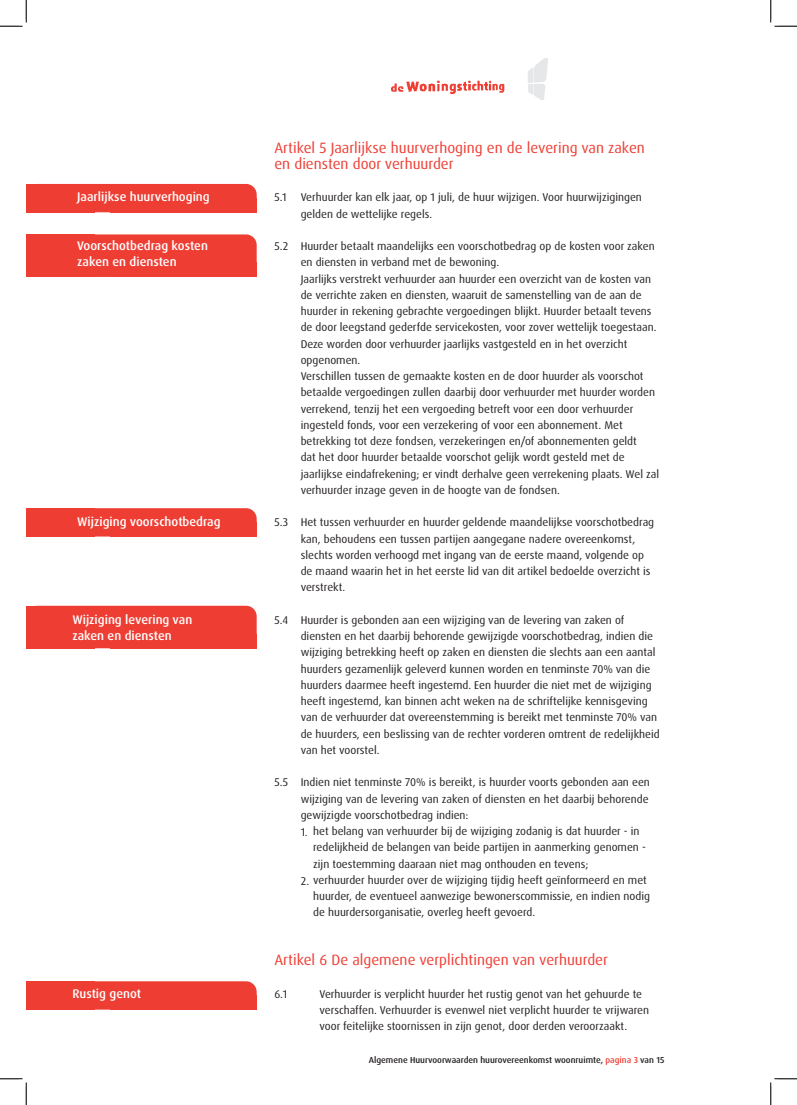
<style>
.page{position:relative;width:797px;height:1105px;background:#fff}
.page>*{position:absolute;margin:0;border:0;box-sizing:border-box;transform-origin:0 0}
.kopje{font:15px/16.2px "Dax Pro";color:#ee3e34}
.zijkopjes{font:500 12.5px/16.2px "Dax Pro";color:#fff}
.brood_opsom{font:11.25px/16.2px "Dax Pro";color:#231f20}
.brood{font:11.25px/16.2px "Dax Pro";color:#231f20}
.t1{font:500 8.75px "Dax Pro";color:#231f20}
.s1{color:#ee3e34}
</style>
<div class="page">
<img style="left:391px;top:58px;width:156px;height:42px">
<div style="left:26px;top:606px;width:231px;height:42px;background:#ee3e34;border-radius:11px"></div>
<div style="left:110px;top:634px;width:147px;height:14px;background:#ee3e34"></div>
<div style="left:26px;top:606px;width:69px;height:42px;background:#ee3e34"></div>
<div style="left:26px;top:981px;width:231px;height:29px;background:#ee3e34;border-radius:11px"></div>
<div style="left:110px;top:995px;width:147px;height:15px;background:#ee3e34"></div>
<div style="left:26px;top:981px;width:69px;height:29px;background:#ee3e34"></div>
<div style="left:26px;top:508px;width:231px;height:28px;background:#ee3e34;border-radius:11px"></div>
<div style="left:110px;top:522px;width:147px;height:14px;background:#ee3e34"></div>
<div style="left:26px;top:508px;width:69px;height:28px;background:#ee3e34"></div>
<div style="left:26px;top:234px;width:231px;height:43px;background:#ee3e34;border-radius:11px"></div>
<div style="left:110px;top:263px;width:147px;height:14px;background:#ee3e34"></div>
<div style="left:26px;top:234px;width:69px;height:43px;background:#ee3e34"></div>
<div style="left:26px;top:184px;width:231px;height:28px;background:#ee3e34;border-radius:11px"></div>
<div style="left:110px;top:198px;width:147px;height:14px;background:#ee3e34"></div>
<div style="left:26px;top:184px;width:69px;height:28px;background:#ee3e34"></div>
<svg style="left:0;top:0;width:27px;height:27px"></svg>
<svg style="left:0;top:1078px;width:27px;height:27px"></svg>
<svg style="left:770px;top:0;width:27px;height:27px"></svg>
<svg style="left:770px;top:1078px;width:27px;height:27px"></svg>
<p class="zijkopjes" style="left:77px;top:189px;width:134px">Jaarlijkse huurverhoging</p>
<p class="zijkopjes" style="left:77px;top:238px;width:132px">Voorschotbedrag kosten zaken en diensten</p>
<p class="zijkopjes" style="left:77px;top:514px;width:145px">Wijziging voorschotbedrag</p>
<p class="zijkopjes" style="left:72px;top:611px;width:121px">Wijziging levering van zaken en diensten</p>
<p class="zijkopjes" style="left:72px;top:985px;width:70px">Rustig genot</p>
<p class="kopje" style="left:274px;top:139px;width:372px">Artikel 5 Jaarlijkse huurverhoging en de levering van zaken en diensten door verhuurder</p>
<p class="brood" style="left:274px;top:189px;width:14px">5.1</p>
<p class="brood" style="left:301px;top:189px;width:343px">Verhuurder kan elk jaar, op 1 juli, de huur wijzigen. Voor huurwijzigingen gelden de wettelijke regels.</p>
<p class="brood_opsom" style="left:301px;top:238px;width:355px;text-indent:-26px">5.2 Huurder betaalt maandelijks een voorschotbedrag op de kosten voor zaken en diensten in verband met de bewoning.</p>
<p class="brood_opsom" style="left:301px;top:271px;width:357px">Jaarlijks verstrekt verhuurder aan huurder een overzicht van de kosten van de verrichte zaken en diensten, waaruit de samenstelling van de aan de huurder in rekening gebrachte vergoedingen blijkt. Huurder betaalt tevens de door leegstand gederfde servicekosten, voor zover wettelijk toegestaan.<br>Deze worden door verhuurder jaarlijks vastgesteld en in het overzicht opgenomen.</p>
<p class="brood_opsom" style="left:301px;top:368px;width:360px">Verschillen tussen de gemaakte kosten en de door huurder als voorschot betaalde vergoedingen zullen daarbij door verhuurder met huurder worden verrekend, tenzij het een vergoeding betreft voor een door verhuurder ingesteld fonds, voor een verzekering of voor een abonnement. Met betrekking tot deze fondsen, verzekeringen en/of abonnementen geldt<br>dat het door huurder betaalde voorschot gelijk wordt gesteld met de jaarlijkse eindafrekening; er vindt derhalve geen verrekening plaats. Wel zal verhuurder inzage geven in de hoogte van de fondsen.</p>
<p class="brood_opsom" style="left:301px;top:514px;width:355px;text-indent:-26px">5.3 Het tussen verhuurder en huurder geldende maandelijkse voorschotbedrag kan, behoudens een tussen partijen aangegane nadere overeenkomst, slechts worden verhoogd met ingang van de eerste maand, volgende op de maand waarin het in het eerste lid van dit artikel bedoelde overzicht is verstrekt.</p>
<p class="brood_opsom" style="left:301px;top:612px;width:360px;text-indent:-26px">5.4 Huurder is gebonden aan een wijziging van de levering van zaken of diensten en het daarbij behorende gewijzigde voorschotbedrag, indien die wijziging betrekking heeft op zaken en diensten die slechts aan een aantal huurders gezamenlijk geleverd kunnen worden en tenminste 70% van die huurders daarmee heeft ingestemd. Een huurder die niet met de wijziging heeft ingestemd, kan binnen acht weken na de schriftelijke kennisgeving van de verhuurder dat overeenstemming is bereikt met tenminste 70% van de huurders, een beslissing van de rechter vorderen omtrent de redelijkheid van het voorstel.</p>
<p class="brood_opsom" style="left:301px;top:774px;width:351px;text-align:justify;text-indent:-26px">5.5 Indien niet tenminste 70% is bereikt, is huurder voorts gebonden aan een wijziging van de levering van zaken of diensten en het daarbij behorende gewijzigde voorschotbedrag indien:</p>
<p class="brood_opsom" style="left:313px;top:823px;width:334px;text-indent:-13px">1. het belang van verhuurder bij de wijziging zodanig is dat huurder - in redelijkheid de belangen van beide partijen in aanmerking genomen - zijn toestemming daaraan niet mag onthouden en tevens;</p>
<p class="brood_opsom" style="left:313px;top:872px;width:338px;text-indent:-13px">2. verhuurder huurder over de wijziging tijdig heeft geïnformeerd en met huurder, de eventueel aanwezige bewonerscommissie, en indien nodig de huurdersorganisatie, overleg heeft gevoerd.</p>
<p class="kopje" style="left:274px;top:952px;width:335px">Artikel 6 De algemene verplichtingen van verhuurder</p>
<p class="brood_opsom" style="left:274px;top:986px;width:14px">6.1</p>
<p class="brood_opsom" style="left:319px;top:986px;width:331px">Verhuurder is verplicht huurder het rustig genot van het gehuurde te verschaffen. Verhuurder is evenwel niet verplicht huurder te vrijwaren voor feitelijke stoornissen in zijn genot, door derden veroorzaakt.</p>
<p class="t1" style="left:369px;top:1054px;width:297px">Algemene Huurvoorwaarden huurovereenkomst woonruimte, <span class="s1">pagina 3</span> van 15</p>
</div>
